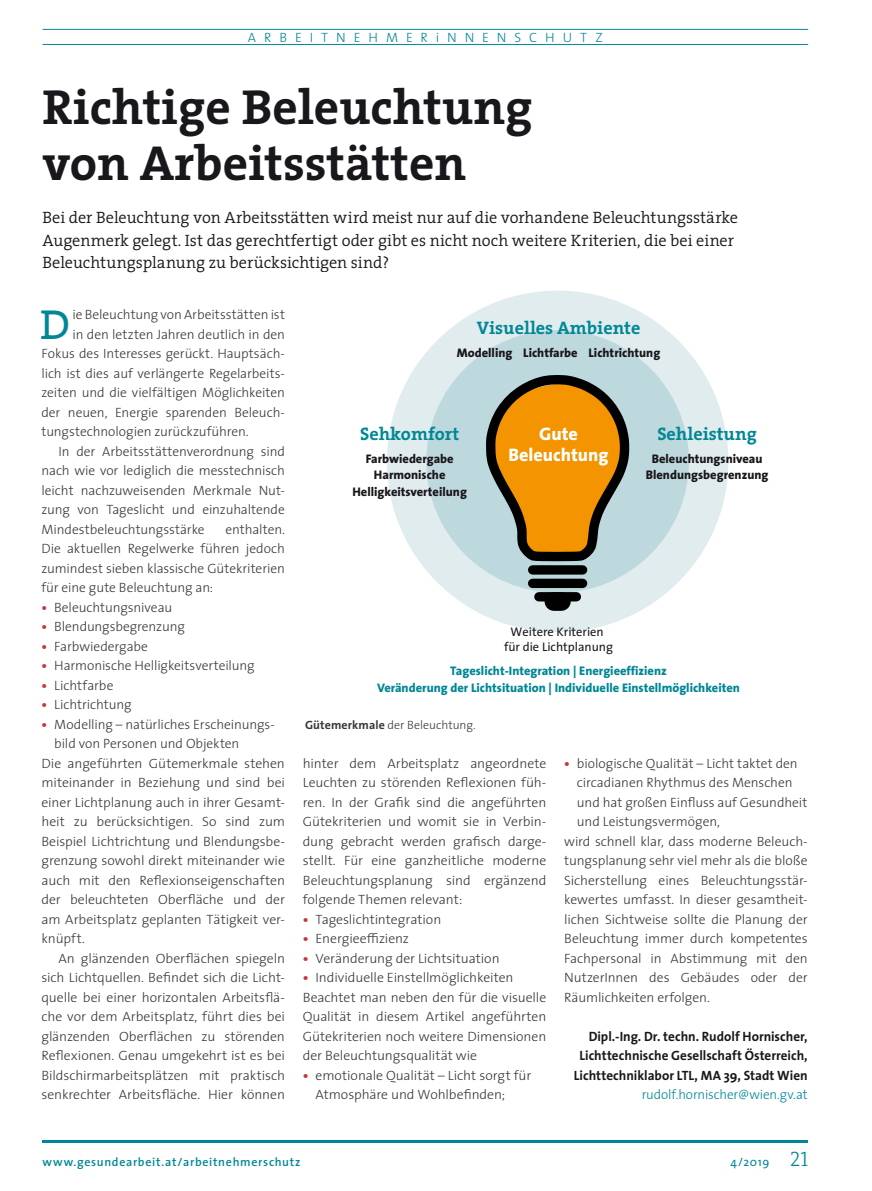
<style>
.page{position:relative;width:872px;height:1191px;background:#fff}
.page>*{position:absolute;margin:0;border:0;box-sizing:border-box;transform-origin:0 0}
.t1{font:700 49.5px/55.5px "The Serif";color:#1a171c}
.t2{font:42.45px "The Serif";color:#008795}
.t3{font:700 18.15px "The Serif";color:#008795}
.t4{font:800 18.15px/21.8px "The Sans";color:#fff;text-align:center}
.t5{font:300 16.5px/22.5px "The Serif";color:#1a171c}
.t6{font:300 13.5px/19.5px "The Sans";letter-spacing:-.005em;color:#38373a;text-align:justify}
.t7{font:700 13.5px/19.5px "The Sans";color:#1a171c;text-align:right}
.t8{font:300 13.5px "The Sans";letter-spacing:-.005em;color:#008795}
.t9{font:300 13.5px "The Sans";letter-spacing:.59em;color:#008795}
.t10{font:800 12.45px/16.6px "The Sans";color:#1a171c;text-align:center}
.t11{font:800 12.45px/16.6px "The Sans";color:#008795;text-align:center}
.t12{font:12.45px/15px "The Sans";color:#1a171c;text-align:center}
.t13{font:600 12px "The Sans";letter-spacing:.06em;color:#008795}
.t14{font:300 12px "The Sans";color:#38373a}
.t15{font:12px "The Sans";color:#008795}
.s1{font-weight:700;color:#c73642}
.s2{font-weight:700}
.s3{font-family:"The Serif Light Caps";font-size:21px}
</style>
<div class="page">
<hr style="left:43px;top:29px;width:765px;height:1px;background:#008795">
<hr style="left:43px;top:44px;width:765px;height:1px;background:#008795">
<hr style="left:43px;top:1140px;width:765px;height:2px;background:#008795">
<div style="left:387px;top:291px;width:341px;height:341px;background:#e0ecee;border-radius:50%"></div>
<div style="left:426px;top:330px;width:263px;height:262px;background:#bed9dd;border-radius:50%"></div>
<svg style="left:480px;top:375px;width:155px;height:193px"></svg>
<div style="left:532px;top:565px;width:50px;height:9px;background:#000"></div>
<div style="left:532px;top:578px;width:50px;height:10px;background:#000"></div>
<div style="left:539px;top:592px;width:37px;height:9px;background:#000"></div>
<div style="left:554px;top:592px;width:7px;height:19px;background:#000"></div>
<p class="t9" style="left:248px;top:26px;width:356px">ARBEITNEHMERiNNENSCHUTZ</p>
<h1 class="t1" style="left:43px;top:78px;width:492px">Richtige Beleuchtung von Arbeitsstätten</h1>
<p class="t5" style="left:43px;top:206px;width:697px">Bei der Beleuchtung von Arbeitsstätten wird meist nur auf die vorhandene Beleuchtungsstärke<br>Augenmerk gelegt. Ist das gerechtfertigt oder gibt es nicht noch weitere Kriterien, die bei einer<br>Beleuchtungsplanung zu berücksichtigen sind?</p>
<h2 class="t2" style="left:40px;top:289px;width:32px">D</h2>
<p class="t6" style="left:72px;top:304px;width:214px">ie Beleuchtung von Arbeitsstätten ist</p>
<h3 class="t3" style="left:477px;top:313px;width:165px">Visuelles Ambiente</h3>
<p class="t6" style="left:72px;top:324px;width:214px">in den letzten Jahren deutlich in den</p>
<p class="t6" style="left:41px;top:343px;width:245px">Fokus des Interesses gerückt. Hauptsäch-</p>
<p class="t6" style="left:41px;top:363px;width:245px">lich ist dies auf verlängerte Regelarbeits-</p>
<p class="t6" style="left:41px;top:382px;width:245px">zeiten und die vielfältigen Möglichkeiten</p>
<p class="t6" style="left:41px;top:402px;width:245px">der neuen, Energie sparenden Beleuch-</p>
<p class="t6" style="left:41px;top:421px;width:209px">tungstechnologien zurückzuführen.</p>
<p class="t6" style="left:58px;top:441px;width:228px">In der Arbeitsstättenverordnung sind</p>
<p class="t6" style="left:41px;top:460px;width:245px">nach wie vor lediglich die messtechnisch</p>
<p class="t6" style="left:41px;top:480px;width:245px">leicht nachzuweisenden Merkmale Nut-</p>
<p class="t6" style="left:41px;top:499px;width:245px">zung von Tageslicht und einzuhaltende</p>
<p class="t6" style="left:41px;top:519px;width:165px">Mindestbeleuchtungsstärke</p>
<p class="t10" style="left:457px;top:344px;width:205px">Modelling Lichtfarbe Lichtrichtung</p>
<h3 class="t3" style="left:360px;top:419px;width:101px">Sehkomfort</h3>
<h3 class="t3" style="left:657px;top:419px;width:101px">Sehleistung</h3>
<h3 class="t4" style="left:508px;top:422px;width:102px">Gute<br>Beleuchtung</h3>
<p class="t10" style="left:352px;top:450px;width:116px">Farbwiedergabe<br>Harmonische<br>Helligkeitsverteilung</p>
<p class="t10" style="left:646px;top:450px;width:124px">Beleuchtungsniveau<br>Blendungsbegrenzung</p>
<p class="t6" style="left:41px;top:519px;width:245px;text-indent:184px">enthalten.<br>Die aktuellen Regelwerke führen jedoch zumindest sieben klassische Gütekriterien für eine gute Beleuchtung an:</p>
<p class="t6" style="left:41px;top:597px;width:132px"><span class="s1">•</span> Beleuchtungsniveau</p>
<p class="t6" style="left:41px;top:616px;width:145px"><span class="s1">•</span> Blendungsbegrenzung</p>
<p class="t6" style="left:41px;top:636px;width:108px"><span class="s1">•</span> Farbwiedergabe</p>
<p class="t6" style="left:41px;top:655px;width:215px"><span class="s1">•</span> Harmonische Helligkeitsverteilung</p>
<p class="t6" style="left:41px;top:675px;width:73px"><span class="s1">•</span> Lichtfarbe</p>
<p class="t6" style="left:41px;top:694px;width:92px"><span class="s1">•</span> Lichtrichtung</p>
<p class="t6" style="left:41px;top:714px;width:235px"><span class="s1">•</span> Modelling – natürliches Erscheinungs-</p>
<p class="t6" style="left:54px;top:733px;width:187px">bild von Personen und Objekten</p>
<p class="t6" style="left:41px;top:753px;width:245px">Die angeführten Gütemerkmale stehen</p>
<p class="t6" style="left:41px;top:772px;width:245px">miteinander in Beziehung und sind bei</p>
<p class="t6" style="left:41px;top:792px;width:245px">einer Lichtplanung auch in ihrer Gesamt-</p>
<p class="t6" style="left:41px;top:811px;width:245px">heit zu berücksichtigen. So sind zum</p>
<p class="t6" style="left:41px;top:831px;width:245px">Beispiel Lichtrichtung und Blendungsbe-</p>
<p class="t6" style="left:41px;top:850px;width:245px">grenzung sowohl direkt miteinander wie</p>
<p class="t6" style="left:41px;top:870px;width:245px">auch mit den Reflexionseigenschaften</p>
<p class="t6" style="left:41px;top:889px;width:245px">der beleuchteten Oberfläche und der</p>
<p class="t6" style="left:41px;top:909px;width:245px">am Arbeitsplatz geplanten Tätigkeit ver-</p>
<p class="t6" style="left:41px;top:928px;width:45px">knüpft.</p>
<p class="t6" style="left:58px;top:948px;width:228px">An glänzenden Oberflächen spiegeln</p>
<p class="t6" style="left:41px;top:967px;width:245px">sich Lichtquellen. Befindet sich die Licht-</p>
<p class="t6" style="left:41px;top:987px;width:245px">quelle bei einer horizontalen Arbeitsflä-</p>
<p class="t6" style="left:41px;top:1006px;width:245px">che vor dem Arbeitsplatz, führt dies bei</p>
<p class="t6" style="left:41px;top:1026px;width:245px">glänzenden Oberflächen zu störenden</p>
<p class="t6" style="left:41px;top:1045px;width:245px">Reflexionen. Genau umgekehrt ist es bei</p>
<p class="t6" style="left:41px;top:1065px;width:245px">Bildschirmarbeitsplätzen mit praktisch</p>
<p class="t6" style="left:41px;top:1084px;width:245px">senkrechter Arbeitsfläche. Hier können</p>
<p class="t12" style="left:504px;top:624px;width:111px">Weitere Kriterien für die Lichtplanung</p>
<p class="t11" style="left:377px;top:662px;width:364px">Tageslicht-Integration | Energieeffizienz<br>Veränderung der Lichtsituation | Individuelle Einstellmöglichkeiten</p>
<p class="t14" style="left:305px;top:715px;width:172px"><span class="s2">Gütemerkmale</span> der Beleuchtung.</p>
<p class="t6" style="left:303px;top:753px;width:245px">hinter dem Arbeitsplatz angeordnete Leuchten zu störenden Reflexionen füh&shy;ren. In der Grafik sind die angeführten Gütekriterien und womit sie in Verbin&shy;dung gebracht werden grafisch darge&shy;stellt. Für eine ganzheitliche moderne Beleuchtungsplanung sind ergänzend folgende Themen relevant:</p>
<p class="t6" style="left:303px;top:909px;width:140px"><span class="s1">•</span> Tageslichtintegration</p>
<p class="t6" style="left:303px;top:928px;width:108px"><span class="s1">•</span> Energieeffizienz</p>
<p class="t6" style="left:303px;top:948px;width:198px"><span class="s1">•</span> Veränderung der Lichtsituation</p>
<p class="t6" style="left:303px;top:967px;width:245px;text-align:left"><span class="s1">•</span> Individuelle Einstellmöglichkeiten Beachtet man neben den für die visuelle Qualität in diesem Artikel angeführten Gütekriterien noch weitere Dimensionen der Beleuchtungsqualität wie</p>
<p class="t6" style="left:315px;top:1065px;width:217px;text-indent:-13px"><span class="s1">•</span> emotionale Qualität – Licht sorgt für<br>Atmosphäre und Wohlbefinden;</p>
<p class="t6" style="left:564px;top:753px;width:235px"><span class="s1">•</span> biologische Qualität – Licht taktet den</p>
<p class="t6" style="left:577px;top:772px;width:217px">circadianen Rhythmus des Menschen</p>
<p class="t6" style="left:577px;top:792px;width:232px">und hat großen Einfluss auf Gesundheit</p>
<p class="t6" style="left:577px;top:811px;width:144px">und Leistungsvermögen,</p>
<p class="t6" style="left:564px;top:831px;width:245px">wird schnell klar, dass moderne Beleuch-</p>
<p class="t6" style="left:564px;top:850px;width:245px">tungsplanung sehr viel mehr als die bloße</p>
<p class="t6" style="left:564px;top:870px;width:245px">Sicherstellung eines Beleuchtungsstär-</p>
<p class="t6" style="left:564px;top:889px;width:245px">kewertes umfasst. In dieser gesamtheit-</p>
<p class="t6" style="left:564px;top:909px;width:245px">lichen Sichtweise sollte die Planung der</p>
<p class="t6" style="left:564px;top:928px;width:245px">Beleuchtung immer durch kompetentes</p>
<p class="t6" style="left:564px;top:948px;width:245px">Fachpersonal in Abstimmung mit den</p>
<p class="t6" style="left:564px;top:967px;width:245px">NutzerInnen des Gebäudes oder der</p>
<p class="t6" style="left:564px;top:987px;width:147px">Räumlichkeiten erfolgen.</p>
<p class="t7" style="left:574px;top:1026px;width:235px">Dipl.-Ing. Dr. techn. Rudolf Hornischer,<br>Lichttechnische Gesellschaft Österreich,<br>Lichttechniklabor LTL, MA 39, Stadt Wien</p>
<p class="t8" style="left:641px;top:1083px;width:167px">rudolf.hornischer@wien.gv.at</p>
<p class="t13" style="left:43px;top:1151px;width:259px">www.gesundearbeit.at/arbeitnehmerschutz</p>
<p class="t15" style="left:730px;top:1151px;width:79px">4/2019 <span class="s3">21</span></p>
</div>
